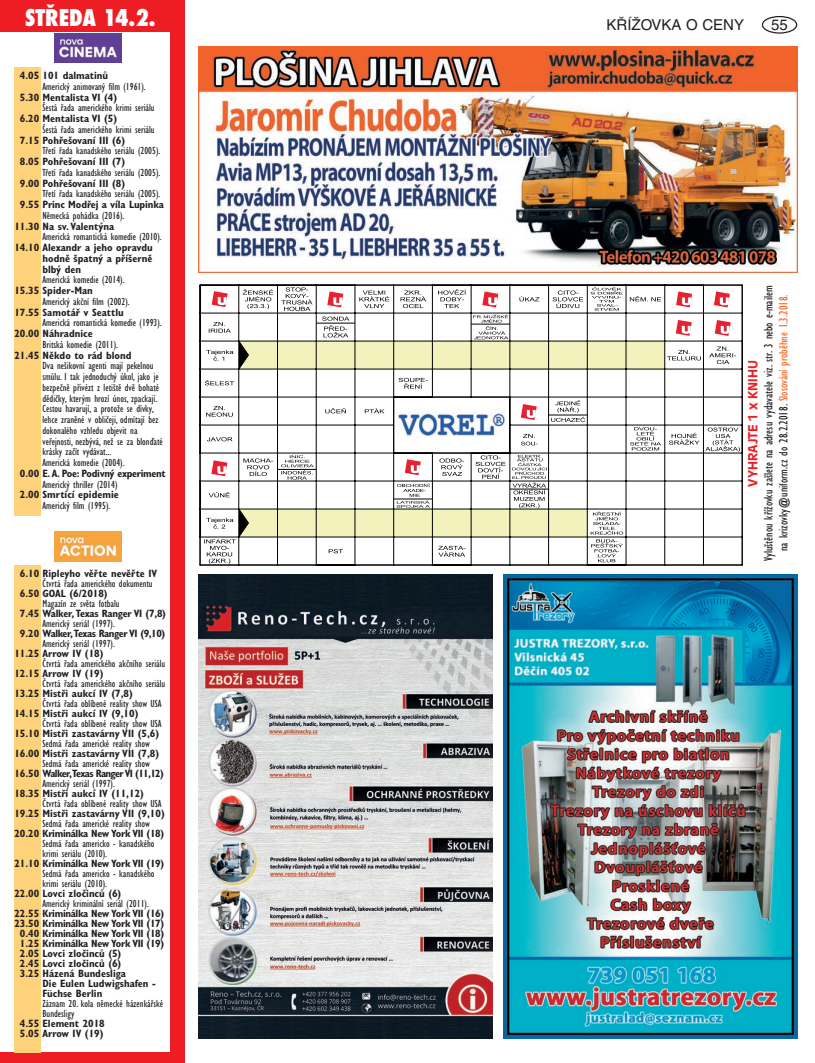
<style>
.page{position:relative;width:815px;height:1063px;background:#fff}
.page>*{position:absolute;margin:0;border:0;box-sizing:border-box;transform-origin:0 0}
.t1{font:800 condensed 22.5px "Futura";color:#fff}
.t2{font:15px "Helvetica CE";color:#231f20}
.t3{font:condensed 12.5px/15px "Gill Sans CE";color:#231f20;text-align:center}
.t4{font:700 12.5px "Antique Olive CE";color:#ee1d23}
.t5{font:condensed 10.62px/10.8px "Gill Sans CE";color:#231f20}
.t6{font:700 condensed 10.62px/10.8px "Gill Sans CE";color:#231f20;text-align:justify}
.t7{font:700 condensed 10.62px "Gill Sans CE";letter-spacing:-.03em;color:#231f20}
.t8{font:700 condensed 10.62px "Gill Sans CE";letter-spacing:-.06em;color:#231f20}
.t9{font:700 condensed 10.62px "Gill Sans CE";letter-spacing:-.04em;color:#231f20}
.t10{font:700 condensed 10.62px "Gill Sans CE";letter-spacing:-.02em;color:#231f20}
.s1{color:#f36421}
</style>
<div class="page">
<div style="left:762px;top:16px;width:35px;height:18px;border:1px solid #231f20;border-radius:50%"></div>
<div style="left:0;top:0;width:184px;height:32px;background:#ee1d23"></div>
<img style="left:54px;top:34px;width:67px;height:29px">
<div style="left:170px;top:0;width:14px;height:1063px;background:#ee1d23"></div>
<div style="left:0;top:1052px;width:177px;height:11px;background:#ee1d23"></div>
<div style="left:14px;top:67px;width:27px;height:449px;background:#fed17b"></div>
<img style="left:54px;top:532px;width:67px;height:29px">
<div style="left:14px;top:565px;width:27px;height:487px;background:#fed17b"></div>
<img style="left:198px;top:46px;width:599px;height:227px">
<img style="left:503px;top:574px;width:294px;height:464px">
<img style="left:198px;top:574px;width:294px;height:464px">
<div style="left:316px;top:341px;width:39px;height:28px;background:#f3f2bc"></div>
<div style="left:316px;top:509px;width:39px;height:28px;background:#f3f2bc"></div>
<hr style="left:316px;top:323px;width:39px;height:1px;background:#000001">
<hr style="left:316px;top:509px;width:39px;height:1px;background:#000001">
<hr style="left:316px;top:481px;width:39px;height:1px;background:#000001">
<hr style="left:316px;top:453px;width:39px;height:1px;background:#000001">
<hr style="left:316px;top:369px;width:39px;height:1px;background:#000001">
<hr style="left:549px;top:565px;width:38px;height:1px;background:#000001">
<hr style="left:703px;top:565px;width:39px;height:1px;background:#000001">
<hr style="left:277px;top:565px;width:39px;height:1px;background:#000001">
<hr style="left:510px;top:565px;width:39px;height:1px;background:#000001">
<hr style="left:471px;top:565px;width:39px;height:1px;background:#000001">
<hr style="left:355px;top:565px;width:39px;height:1px;background:#000001">
<hr style="left:239px;top:565px;width:38px;height:1px;background:#000001">
<hr style="left:316px;top:341px;width:39px;height:1px;background:#000001">
<hr style="left:316px;top:313px;width:39px;height:1px;background:#000001">
<hr style="left:316px;top:285px;width:39px;height:1px;background:#000001">
<hr style="left:316px;top:565px;width:39px;height:1px;background:#000001">
<hr style="left:316px;top:537px;width:39px;height:1px;background:#000001">
<hr style="left:587px;top:565px;width:39px;height:1px;background:#000001">
<hr style="left:316px;top:425px;width:39px;height:1px;background:#000001">
<hr style="left:316px;top:397px;width:39px;height:1px;background:#000001">
<hr style="left:432px;top:565px;width:39px;height:1px;background:#000001">
<hr style="left:200px;top:565px;width:39px;height:1px;background:#000001">
<hr style="left:394px;top:565px;width:38px;height:1px;background:#000001">
<hr style="left:665px;top:565px;width:38px;height:1px;background:#000001">
<hr style="left:626px;top:565px;width:39px;height:1px;background:#000001">
<svg style="left:355px;top:285px;width:388px;height:280px"></svg>
<svg style="left:200px;top:285px;width:149px;height:280px"></svg>
<img style="left:397px;top:409px;width:111px;height:31px">
<h1 class="t1" style="left:25px;top:2px;width:132px">STŘEDA 14.2.</h1>
<p class="t6" style="left:20px;top:70px;width:90px">4.05 101 dalmatinů</p>
<p class="t5" style="left:43px;top:81px;width:105px">Americký animovaný film (1961).</p>
<p class="t6" style="left:20px;top:92px;width:99px">5.30 Mentalista VI (4)</p>
<p class="t5" style="left:43px;top:102px;width:114px">Šestá řada amerického krimi seriálu</p>
<p class="t6" style="left:20px;top:113px;width:99px">6.20 Mentalista VI (5)</p>
<p class="t5" style="left:43px;top:124px;width:114px">Šestá řada amerického krimi seriálu</p>
<p class="t6" style="left:20px;top:135px;width:107px">7.15 Pohřešovaní III (6)</p>
<p class="t5" style="left:43px;top:146px;width:119px">Třetí řada kanadského seriálu (2005).</p>
<p class="t6" style="left:20px;top:156px;width:107px">8.05 Pohřešovaní III (7)</p>
<p class="t5" style="left:43px;top:167px;width:119px">Třetí řada kanadského seriálu (2005).</p>
<p class="t6" style="left:20px;top:178px;width:107px">9.00 Pohřešovaní III (8)</p>
<p class="t5" style="left:43px;top:189px;width:119px">Třetí řada kanadského seriálu (2005).</p>
<p class="t6" style="left:20px;top:199px;width:146px">9.55 Princ Modřej a víla Lupinka</p>
<p class="t5" style="left:43px;top:210px;width:83px">Německá pohádka (2016).</p>
<p class="t6" style="left:14px;top:221px;width:101px">11.30 Na sv. Valentýna</p>
<p class="t5" style="left:43px;top:232px;width:121px">Americká romantická komedie (2010).</p>
<p class="t6" style="left:43px;top:242px;width:112px;text-indent:-28px">14.10 Alexandr a jeho opravdu hodně špatný a příšerně blbý den</p>
<p class="t5" style="left:43px;top:275px;width:84px">Americká komedie (2014).</p>
<p class="t6" style="left:14px;top:285px;width:80px">15.35 Spider-Man</p>
<p class="t5" style="left:43px;top:296px;width:89px">Americký akční film (2002).</p>
<p class="t6" style="left:14px;top:307px;width:111px">17.55 Samotář v Seattlu</p>
<p class="t5" style="left:43px;top:318px;width:121px">Americká romantická komedie (1993).</p>
<p class="t6" style="left:14px;top:328px;width:80px">20.00 Náhradnice</p>
<p class="t5" style="left:43px;top:339px;width:77px">Britská komedie (2011).</p>
<p class="t6" style="left:14px;top:350px;width:119px">21.45 Někdo to rád blond</p>
<p class="t5" style="left:43px;top:361px;width:122px">Dva nešikovní agenti mají pekelnou smůlu. I tak jednoduchý úkol, jako je bezpečně přivézt z letiště dvě bohaté dědičky, kterým hrozí únos, zpackají.<br>Cestou havarují, a protože se dívky, lehce zraněné v obličeji, odmítají bez dokonalého vzhledu objevit na veřejnosti, nezbývá, než se za blonďaté krásky začít vydávat...<br>Americká komedie (2004).</p>
<p class="t7" style="left:20px;top:467px;width:147px">0.00 E. A. Poe: Podivný experiment</p>
<p class="t5" style="left:43px;top:479px;width:76px">Americký thriller (2014)</p>
<p class="t6" style="left:20px;top:490px;width:100px">2.00 Smrtící epidemie</p>
<p class="t5" style="left:43px;top:500px;width:69px">Americký film (1995).</p>
<p class="t6" style="left:20px;top:568px;width:139px">6.10 Ripleyho věřte nevěřte IV</p>
<p class="t5" style="left:43px;top:578px;width:112px">Čtvrtá řada amerického dokumentu</p>
<p class="t6" style="left:20px;top:588px;width:89px">6.50 GOAL (6/2018)</p>
<p class="t5" style="left:43px;top:598px;width:79px">Magazín ze světa fotbalu</p>
<p class="t10" style="left:20px;top:607px;width:148px">7.45 Walker, Texas Ranger VI (7,8)</p>
<p class="t5" style="left:43px;top:618px;width:74px">Americký seriál (1997).</p>
<p class="t9" style="left:20px;top:627px;width:147px">9.20 Walker, Texas Ranger VI (9,10)</p>
<p class="t5" style="left:43px;top:638px;width:74px">Americký seriál (1997).</p>
<p class="t6" style="left:14px;top:648px;width:91px">11.25 Arrow IV (18)</p>
<p class="t5" style="left:43px;top:658px;width:124px">Čtvrtá řada amerického akčního seriálu</p>
<p class="t6" style="left:14px;top:668px;width:91px">12.15 Arrow IV (19)</p>
<p class="t5" style="left:43px;top:678px;width:124px">Čtvrtá řada amerického akčního seriálu</p>
<p class="t6" style="left:14px;top:688px;width:120px">13.25 Mistři aukcí IV (7,8)</p>
<p class="t5" style="left:43px;top:698px;width:121px">Čtvrtá řada oblíbené reality show USA</p>
<p class="t6" style="left:14px;top:708px;width:126px">14.15 Mistři aukcí IV (9,10)</p>
<p class="t5" style="left:43px;top:718px;width:121px">Čtvrtá řada oblíbené reality show USA</p>
<p class="t6" style="left:14px;top:728px;width:146px">15.10 Mistři zastavárny VII (5,6)</p>
<p class="t5" style="left:43px;top:738px;width:109px">Sedmá řada americké reality show</p>
<p class="t6" style="left:14px;top:748px;width:146px">16.00 Mistři zastavárny VII (7,8)</p>
<p class="t5" style="left:43px;top:758px;width:109px">Sedmá řada americké reality show</p>
<p class="t8" style="left:14px;top:767px;width:151px">16.50 Walker,Texas Ranger VI (11,12)</p>
<p class="t5" style="left:43px;top:778px;width:74px">Americký seriál (1997).</p>
<p class="t6" style="left:14px;top:788px;width:131px">18.35 Mistři aukcí IV (11,12)</p>
<p class="t5" style="left:43px;top:798px;width:121px">Čtvrtá řada oblíbené reality show USA</p>
<p class="t6" style="left:14px;top:808px;width:152px">19.25 Mistři zastavárny VII (9,10)</p>
<p class="t5" style="left:43px;top:818px;width:109px">Sedmá řada americké reality show</p>
<p class="t7" style="left:14px;top:827px;width:151px">20.20 Kriminálka New York VII (18)</p>
<p class="t5" style="left:43px;top:838px;width:113px;line-height:10px">Sedmá řada americko - kanadského krimi seriálu (2010).</p>
<p class="t7" style="left:14px;top:857px;width:151px">21.10 Kriminálka New York VII (19)</p>
<p class="t5" style="left:43px;top:868px;width:113px;line-height:10px">Sedmá řada americko - kanadského krimi seriálu (2010).</p>
<p class="t6" style="left:14px;top:888px;width:109px">22.00 Lovci zločinců (6)</p>
<p class="t5" style="left:43px;top:898px;width:108px">Americký kriminální seriál (2011).</p>
<p class="t7" style="left:14px;top:907px;width:151px">22.55 Kriminálka New York VII (16)</p>
<p class="t7" style="left:14px;top:917px;width:151px">23.50 Kriminálka New York VII (17)</p>
<p class="t7" style="left:20px;top:927px;width:146px">0.40 Kriminálka New York VII (18)</p>
<p class="t7" style="left:20px;top:937px;width:146px">1.25 Kriminálka New York VII (19)</p>
<p class="t6" style="left:20px;top:948px;width:103px">2.05 Lovci zločinců (5)</p>
<p class="t6" style="left:20px;top:958px;width:103px">2.45 Lovci zločinců (6)</p>
<p class="t6" style="left:20px;top:968px;width:108px">3.25 Házená Bundesliga</p>
<p class="t6" style="left:43px;top:978px;width:115px">Die Eulen Ludwigshafen -</p>
<p class="t6" style="left:43px;top:988px;width:61px">Füchse Berlin</p>
<p class="t5" style="left:43px;top:998px;width:122px;line-height:10px">Záznam 20. kola německé házenkářské<br>Bundesligy</p>
<p class="t6" style="left:20px;top:1018px;width:86px;line-height:10px">4.55 Element 2018<br>5.05 Arrow IV (19)</p>
<h2 class="t2" style="left:606px;top:16px;width:139px">KŘÍŽOVKA O CENY</h2>
<h2 class="t2" style="left:771px;top:16px;width:18px">55</h2>
<p class="t3" style="left:761px;top:561px;width:277px;rotate:-90deg">Vyluštěnou křížovku zašlete na adresu vydavatele viz. str. 3 nebo e-mailem na krizovky@uniform.cz do 28.2.2018. <span class="s1">Slosování proběhne 1.3.2018.</span></p>
<p class="t4" style="left:746px;top:487px;width:128px;rotate:-90deg">VYHRAJTE 1 x KNIHU</p>
</div>
